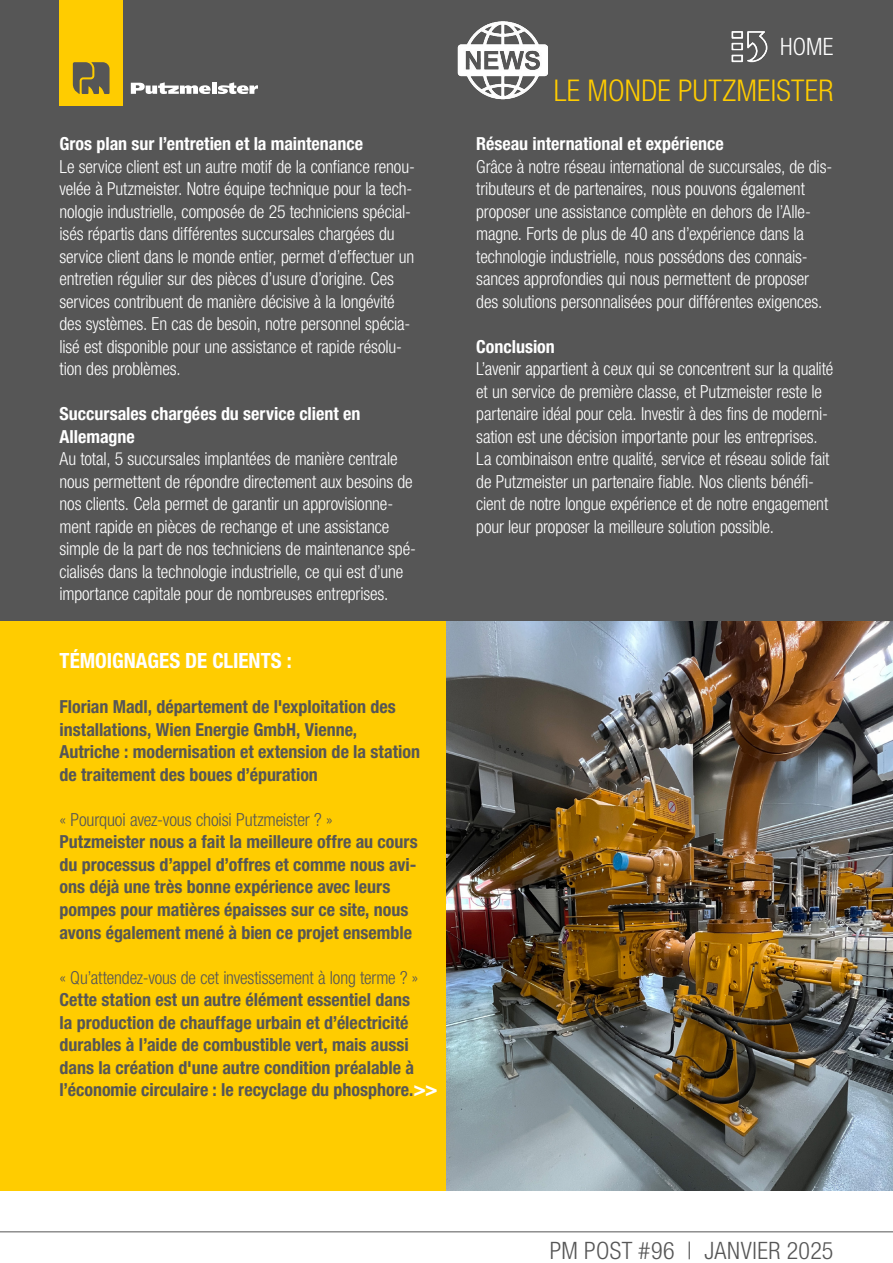
<style>
.page{position:relative;width:893px;height:1263px;background:#fff}
.page>*{position:absolute;margin:0;border:0;box-sizing:border-box;transform-origin:0 0}
.t1{font:300 condensed 30px "Helvetica Neue LT Pro";letter-spacing:.01em;color:#fc0}
.t2{font:300 condensed 24px "Helvetica Neue LT Pro";letter-spacing:.015em;color:#565656}
.t3{font:300 condensed 24px "Helvetica Neue LT Pro";color:#fff}
.t4{font:700 condensed 21px "Helvetica Neue LT Pro";color:#fff}
.t5{font:300 condensed 18px/22.5px "Helvetica Neue LT Pro";letter-spacing:-.01em;color:#fff}
.t6{font:700 condensed 18px/22.5px "Helvetica Neue LT Pro";color:#565656}
.t7{font:700 condensed 18px/22.5px "Helvetica Neue LT Pro";color:#fff}
.t8{font:300 condensed 18px "Helvetica Neue LT Pro";letter-spacing:-.01em;color:#565656}
</style>
<div class="page">
<svg style="left:0;top:1231px;width:893px;height:2px;background:#a9a9a9"></svg>
<div style="left:0;top:105px;width:893px;height:516px;background:#565656"></div>
<div style="left:0;top:0;width:893px;height:105px;background:#565656"></div>
<div style="left:60px;top:0;width:63px;height:105px;background:#fc0"></div>
<svg style="left:73px;top:62px;width:37px;height:32px"></svg>
<svg style="left:131px;top:82px;width:127px;height:12px"></svg>
<img style="left:731px;top:31px;width:37px;height:32px">
<div style="left:0;top:621px;width:446px;height:570px;background:#fc0"></div>
<img style="left:446px;top:621px;width:447px;height:570px">
<img style="left:457px;top:21px;width:91px;height:79px">
<p class="t7" style="left:60px;top:132px;width:305px">Gros plan sur l’entretien et la maintenance</p>
<p class="t5" style="left:60px;top:155px;width:357px">Le service client est un autre motif de la confiance renou&shy;velée à Putzmeister. Notre équipe technique pour la tech&shy;nologie industrielle, composée de 25 techniciens spécial&shy;isés répartis dans différentes succursales chargées du service client dans le monde entier, permet d’effectuer un entretien régulier sur des pièces d’usure d’origine. Ces services contribuent de manière décisive à la longévité des systèmes. En cas de besoin, notre personnel spécia&shy;lisé est disponible pour une assistance et rapide résolu&shy;tion des problèmes.</p>
<p class="t7" style="left:60px;top:402px;width:302px">Succursales chargées du service client en<br>Allemagne</p>
<p class="t5" style="left:60px;top:447px;width:358px">Au total, 5 succursales implantées de manière centrale nous permettent de répondre directement aux besoins de nos clients. Cela permet de garantir un approvisionne&shy;ment rapide en pièces de rechange et une assistance simple de la part de nos techniciens de maintenance spé&shy;cialisés dans la technologie industrielle, ce qui est d’une importance capitale pour de nombreuses entreprises.</p>
<p class="t4" style="left:60px;top:648px;width:234px">TÉMOIGNAGES DE CLIENTS :</p>
<p class="t6" style="left:60px;top:695px;width:362px">Florian Madl, département de l'exploitation des installations, Wien Energie GmbH, Vienne, Autriche : modernisation et extension de la station de traitement des boues d’épuration</p>
<p class="t8" style="left:60px;top:809px;width:275px">« Pourquoi avez-vous choisi Putzmeister ? »</p>
<p class="t6" style="left:60px;top:830px;width:360px">Putzmeister nous a fait la meilleure offre au cours du processus d’appel d’offres et comme nous avi&shy;ons déjà une très bonne expérience avec leurs pompes pour matières épaisses sur ce site, nous avons également mené à bien ce projet ensemble</p>
<p class="t8" style="left:60px;top:967px;width:360px">« Qu’attendez-vous de cet investissement à long terme ? »</p>
<p class="t6" style="left:60px;top:988px;width:356px">Cette station est un autre élément essentiel dans la production de chauffage urbain et d’électricité durables à l’aide de combustible vert, mais aussi dans la création d'une autre condition préalable à l’économie circulaire : le recyclage du phosphore.</p>
<p class="t4" style="left:414px;top:1076px;width:26px">&gt;&gt;</p>
<h2 class="t3" style="left:780px;top:33px;width:55px">HOME</h2>
<h1 class="t1" style="left:554px;top:73px;width:281px">LE MONDE PUTZMEISTER</h1>
<p class="t7" style="left:476px;top:132px;width:249px">Réseau international et expérience</p>
<p class="t5" style="left:476px;top:155px;width:357px">Grâce à notre réseau international de succursales, de dis&shy;tributeurs et de partenaires, nous pouvons également proposer une assistance complète en dehors de l’Alle&shy;magne. Forts de plus de 40 ans d’expérience dans la technologie industrielle, nous possédons des connais&shy;sances approfondies qui nous permettent de proposer des solutions personnalisées pour différentes exigences.</p>
<p class="t7" style="left:476px;top:335px;width:80px">Conclusion</p>
<p class="t5" style="left:476px;top:357px;width:359px">L’avenir appartient à ceux qui se concentrent sur la qualité et un service de première classe, et Putzmeister reste le partenaire idéal pour cela. Investir à des fins de moderni&shy;sation est une décision importante pour les entreprises.<br>La combinaison entre qualité, service et réseau solide fait de Putzmeister un partenaire fiable. Nos clients bénéfi&shy;cient de notre longue expérience et de notre engagement pour leur proposer la meilleure solution possible.</p>
<h2 class="t2" style="left:550px;top:1236px;width:285px">PM POST #96 | JANVIER 2025</h2>
</div>
